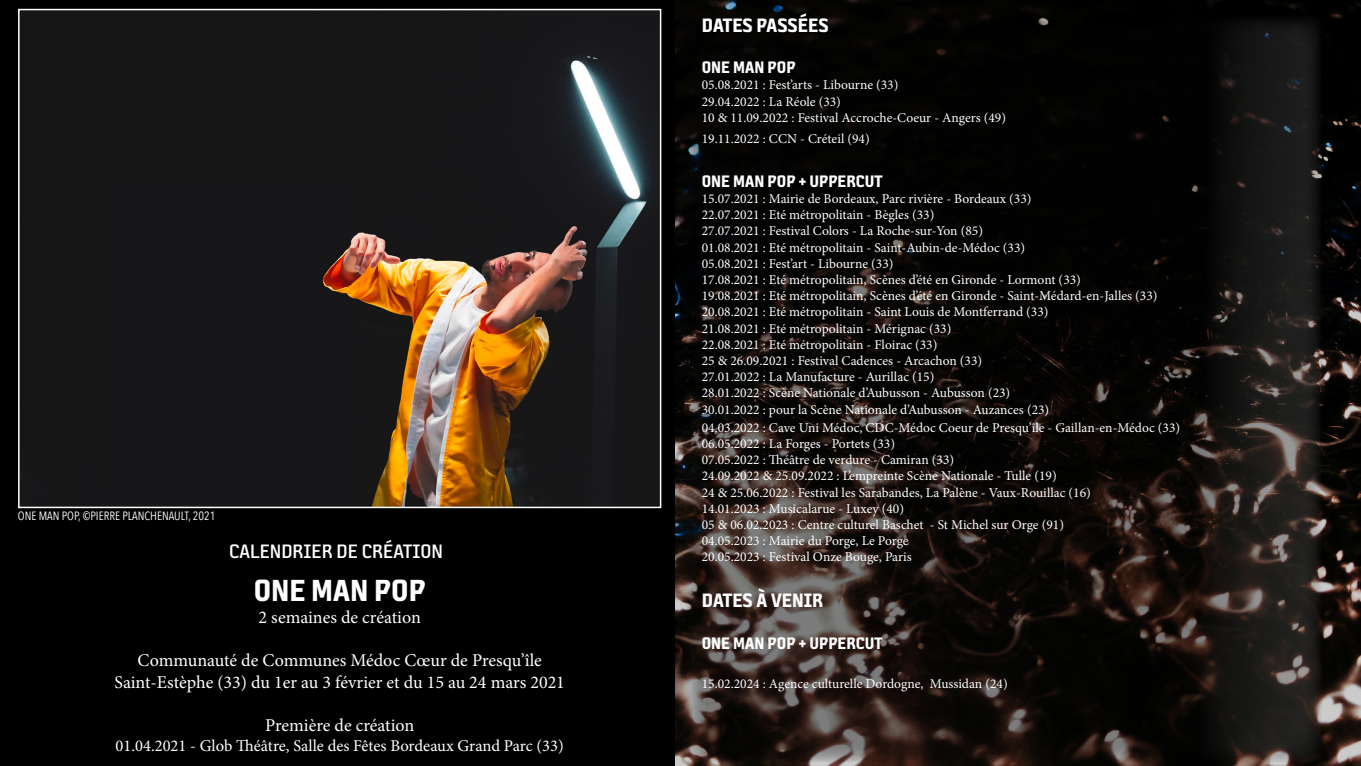
<style>
.page{position:relative;width:1361px;height:766px;background:#fff}
.page>*{position:absolute;margin:0;border:0;box-sizing:border-box;transform-origin:0 0}
.t1{font:33px "Sophisto OT E Gauge";color:#fff}
.t2{font:21px "Sophisto OT E Gauge";color:#fff}
.t3{font:21px "Sophisto OT C Gauge";color:#fff}
.t4{font:18px/21.6px "Minion Pro";color:#fff;text-align:center}
.t5{font:18px "Sophisto OT E Gauge";color:#fff}
.t6{font:16.5px "Minion Pro";color:#fff}
.t7{font:13.5px/16.2px "Minion Pro";color:#fff}
.t8{font:12px "Avenir Next Condensed";color:#fff}
</style>
<div class="page">
<div style="left:0;top:0;width:1361px;height:765px;background:#000"></div>
<img style="left:21px;top:12px;width:637px;height:493px">
<div style="left:18px;top:9px;width:643px;height:499px;border:2px solid #fff"></div>
<img style="left:675px;top:0;width:686px;height:765px">
<svg style="left:685px;top:16px;width:636px;height:745px"></svg>
<p class="t8" style="left:18px;top:505px;width:199px">ONE MAN POP, ©PIERRE PLANCHENAULT, 2021</p>
<h2 class="t3" style="left:229px;top:539px;width:215px">CALENDRIER DE CRÉATION</h2>
<h1 class="t1" style="left:254px;top:571px;width:173px">ONE MAN POP</h1>
<h3 class="t4" style="left:258px;top:606px;width:164px">2 semaines de création</h3>
<h3 class="t4" style="left:114px;top:649px;width:452px">Communauté de Communes Médoc Cœur de Presqu’île<br>Saint-Estèphe (33) du 1er au 3 février et du 15 au 24 mars 2021</h3>
<h3 class="t4" style="left:265px;top:714px;width:151px">Première de création</h3>
<p class="t6" style="left:116px;top:734px;width:450px">01.04.2021 - Glob Théâtre, Salle des Fêtes Bordeaux Grand Parc (33)</p>
<h2 class="t2" style="left:702px;top:12px;width:128px">DATES PASSÉES</h2>
<h3 class="t5" style="left:702px;top:57px;width:95px">ONE MAN POP</h3>
<p class="t7" style="left:702px;top:77px;width:306px">05.08.2021 : Fest’arts - Libourne (33)<br>29.04.2022 : La Réole (33)<br>10 &amp; 11.09.2022 : Festival Accroche-Coeur - Angers (49)</p>
<p class="t7" style="left:702px;top:131px;width:170px">19.11.2022 : CCN - Créteil (94)</p>
<h3 class="t5" style="left:702px;top:170px;width:183px">ONE MAN POP + UPPERCUT</h3>
<p class="t7" style="left:702px;top:190px;width:457px">15.07.2021 : Mairie de Bordeaux, Parc rivière - Bordeaux (33)<br>22.07.2021 : Eté métropolitain - Bègles (33)<br>27.07.2021 : Festival Colors - La Roche-sur-Yon (85)<br>01.08.2021 : Eté métropolitain - Saint-Aubin-de-Médoc (33)<br>05.08.2021 : Fest’art - Libourne (33)<br>17.08.2021 : Eté métropolitain, Scènes d’été en Gironde - Lormont (33)<br>19.08.2021 : Eté métropolitain, Scènes d’été en Gironde - Saint-Médard-en-Jalles (33)<br>20.08.2021 : Eté métropolitain - Saint Louis de Montferrand (33)<br>21.08.2021 : Eté métropolitain - Mérignac (33)<br>22.08.2021 : Eté métropolitain - Floirac (33)<br>25 &amp; 26.09.2021 : Festival Cadences - Arcachon (33)<br>27.01.2022 : La Manufacture - Aurillac (15)<br>28.01.2022 : Scène Nationale d’Aubusson - Aubusson (23)<br>30.01.2022 : pour la Scène Nationale d’Aubusson - Auzances (23)</p>
<p class="t7" style="left:702px;top:419px;width:480px">04.03.2022 : Cave Uni Médoc, CDC-Médoc Coeur de Presqu’île - Gaillan-en-Médoc (33)<br>06.05.2022 : La Forges - Portets (33)<br>07.05.2022 : Théâtre de verdure - Camiran (33)<br>24.09.2022 &amp; 25.09.2022 : L’empreinte Scène Nationale - Tulle (19)<br>24 &amp; 25.06.2022 : Festival les Sarabandes, La Palène - Vaux-Rouillac (16)<br>14.01.2023 : Musicalarue - Luxey (40)<br>05 &amp; 06.02.2023 : Centre culturel Baschet - St Michel sur Orge (91)<br>04.05.2023 : Mairie du Porge, Le Porge<br>20.05.2023 : Festival Onze Bouge, Paris</p>
<h2 class="t2" style="left:702px;top:587px;width:123px">DATES À VENIR</h2>
<h3 class="t5" style="left:702px;top:632px;width:183px">ONE MAN POP + UPPERCUT</h3>
<p class="t7" style="left:702px;top:675px;width:307px">15.02.2024 : Agence culturelle Dordogne, Mussidan (24)</p>
</div>
